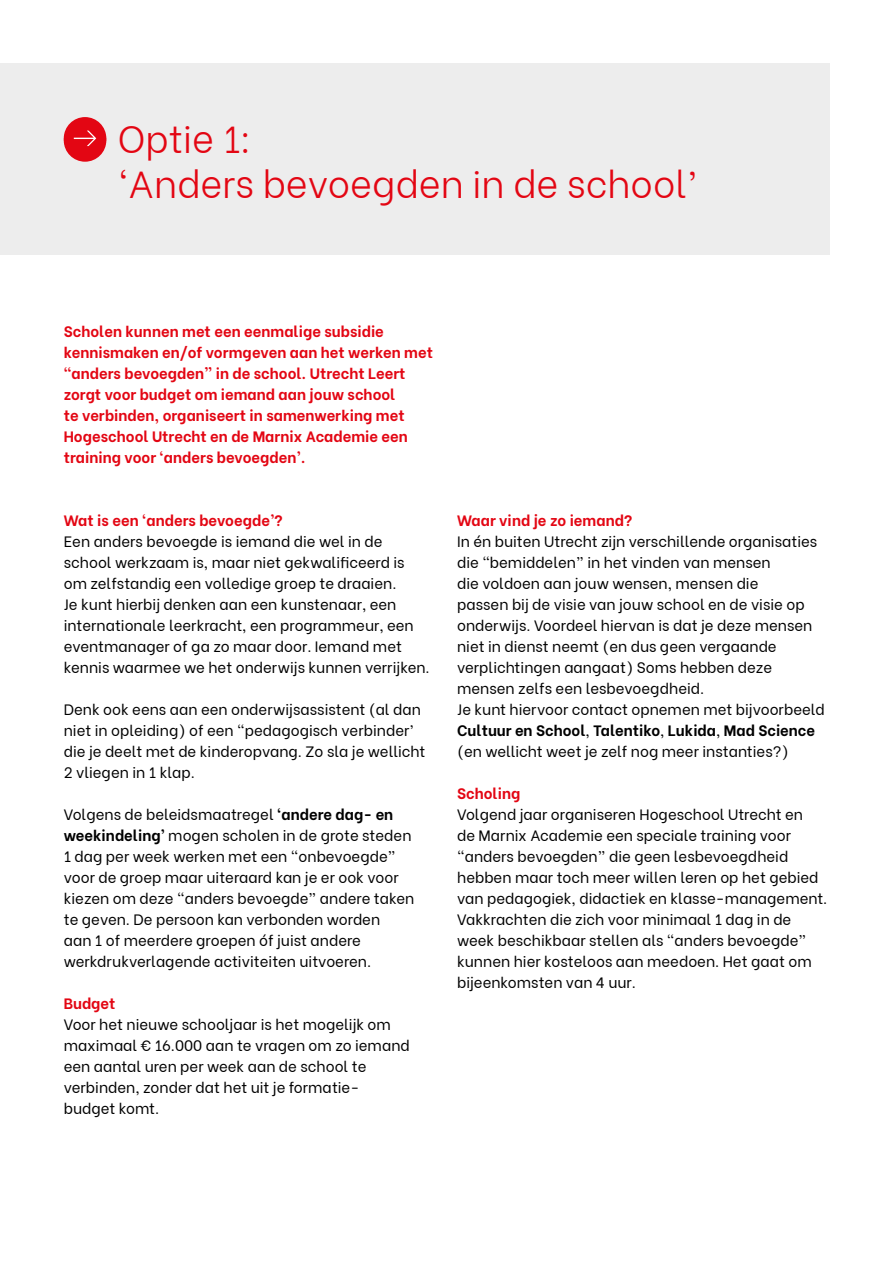
<style>
.page{position:relative;width:893px;height:1263px;background:#fff}
.page>*{position:absolute;margin:0;border:0;box-sizing:border-box;transform-origin:0 0}
.t1{font:300 37.5px/45px "Be Vietnam";color:#e30613}
.t2{font:15px/21px "Be Vietnam";color:#000}
.t3{font:700 15px/21px "Be Vietnam";color:#e30613}
.s1{font-weight:700}
</style>
<div class="page">
<div style="left:0;top:64px;width:829px;height:191px;background:#ededed"></div>
<svg style="left:64px;top:119px;width:42px;height:43px"></svg>
<div style="left:64px;top:117px;width:42px;height:43px;background:#e30613;border-radius:50%"></div>
<svg style="left:74px;top:131px;width:22px;height:16px"></svg>
<p class="t1" style="left:118px;top:113px;width:580px">Optie 1:<br>‘Anders bevoegden in de school’</p>
<p class="t3" style="left:64px;top:319px;width:371px">Scholen kunnen met een eenmalige subsidie kennismaken en/of vormgeven aan het werken met “anders bevoegden” in de school. Utrecht Leert zorgt voor budget om iemand aan jouw school<br>te verbinden, organiseert in samenwerking met Hogeschool Utrecht en de Marnix Academie een training voor ‘anders bevoegden’.</p>
<p class="t3" style="left:64px;top:508px;width:221px">Wat is een ‘anders bevoegde’?</p>
<p class="t2" style="left:64px;top:529px;width:367px">Een anders bevoegde is iemand die wel in de school werkzaam is, maar niet gekwalificeerd is om zelfstandig een volledige groep te draaien.<br>Je kunt hierbij denken aan een kunstenaar, een internationale leerkracht, een programmeur, een eventmanager of ga zo maar door. Iemand met kennis waarmee we het onderwijs kunnen verrijken.</p>
<p class="t2" style="left:64px;top:697px;width:363px">Denk ook eens aan een onderwijsassistent (al dan niet in opleiding) of een “pedagogisch verbinder’ die je deelt met de kinderopvang. Zo sla je wellicht 2 vliegen in 1 klap.</p>
<p class="t2" style="left:64px;top:802px;width:352px">Volgens de beleidsmaatregel <span class="s1">‘andere dag- en weekindeling’</span> mogen scholen in de grote steden 1 dag per week werken met een “onbevoegde” voor de groep maar uiteraard kan je er ook voor kiezen om deze “anders bevoegde” andere taken te geven. De persoon kan verbonden worden<br>aan 1 of meerdere groepen óf juist andere werkdrukverlagende activiteiten uitvoeren.</p>
<p class="t3" style="left:64px;top:991px;width:53px">Budget</p>
<p class="t2" style="left:64px;top:1012px;width:348px">Voor het nieuwe schooljaar is het mogelijk om maximaal € 16.000 aan te vragen om zo iemand een aantal uren per week aan de school te verbinden, zonder dat het uit je formatie&shy;budget komt.</p>
<p class="t3" style="left:457px;top:508px;width:177px">Waar vind je zo iemand?</p>
<p class="t2" style="left:457px;top:529px;width:362px">In én buiten Utrecht zijn verschillende organisaties die “bemiddelen” in het vinden van mensen<br>die voldoen aan jouw wensen, mensen die<br>passen bij de visie van jouw school en de visie op onderwijs. Voordeel hiervan is dat je deze mensen niet in dienst neemt (en dus geen vergaande verplichtingen aangaat) Soms hebben deze mensen zelfs een lesbevoegdheid.</p>
<p class="t2" style="left:457px;top:697px;width:369px">Je kunt hiervoor contact opnemen met bijvoorbeeld<br><span class="s1">Cultuur en School</span>, <span class="s1">Talentiko</span>, <span class="s1">Lukida</span>, <span class="s1">Mad Science </span>(en wellicht weet je zelf nog meer instanties?)</p>
<p class="t3" style="left:457px;top:781px;width:65px">Scholing</p>
<p class="t2" style="left:457px;top:802px;width:372px">Volgend jaar organiseren Hogeschool Utrecht en<br>de Marnix Academie een speciale training voor “anders bevoegden” die geen lesbevoegdheid hebben maar toch meer willen leren op het gebied van pedagogiek, didactiek en klasse-management.<br>Vakkrachten die zich voor minimaal 1 dag in de week beschikbaar stellen als “anders bevoegde” kunnen hier kosteloos aan meedoen. Het gaat om bijeenkomsten van 4 uur.</p>
</div>
